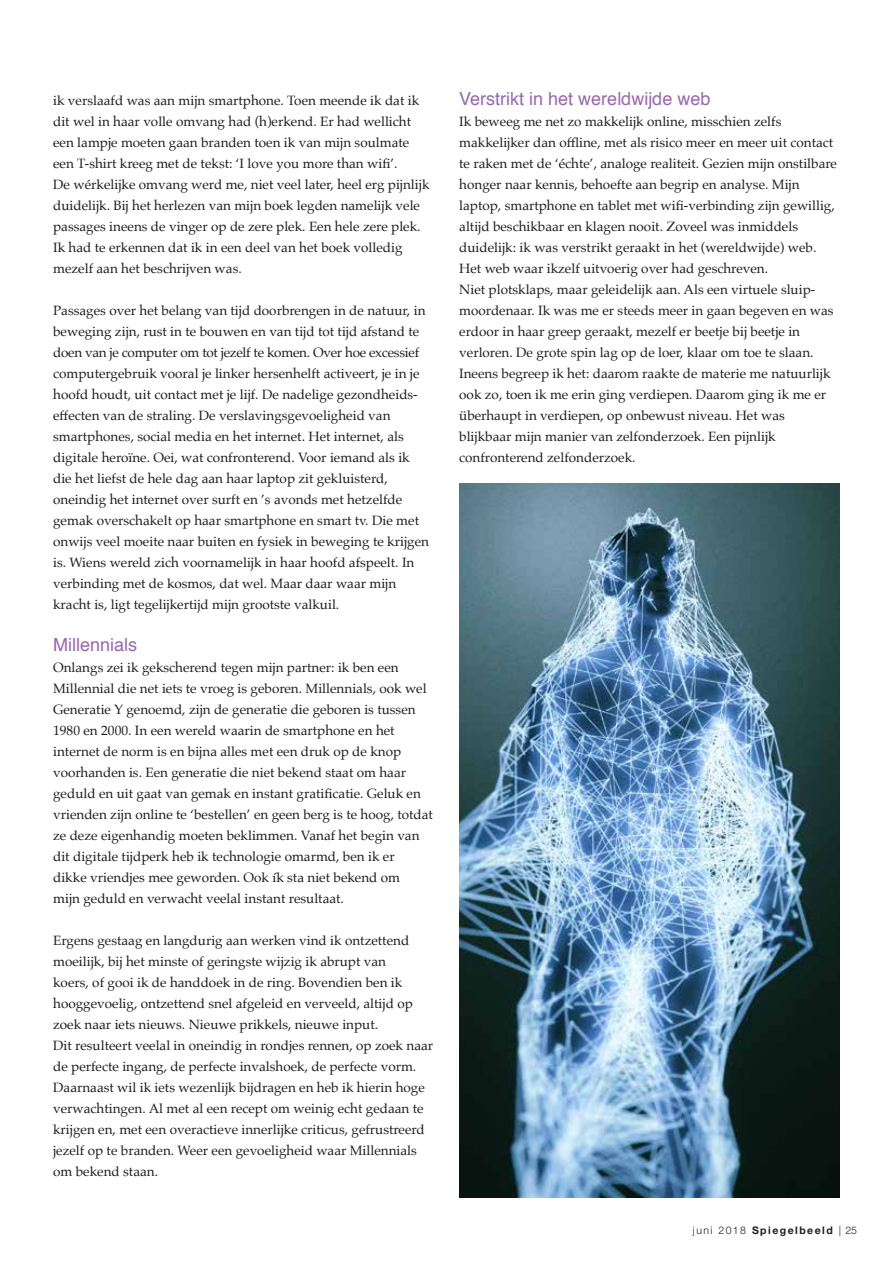
<style>
.page{position:relative;width:893px;height:1263px;background:#fff}
.page>*{position:absolute;margin:0;border:0;box-sizing:border-box;transform-origin:0 0}
.t1{font:18px "Helvetica";color:#9868aa}
.t2{font:13.5px/21px "Palatino";color:#1d1d1b}
.t3{font:700 10.5px "Helvetica Neue";letter-spacing:.14em;color:#1d1d1b}
.s1{font-weight:300}
</style>
<div class="page">
<img style="left:459px;top:483px;width:381px;height:714px">
<p class="t2" style="left:53px;top:90px;width:378px">ik verslaafd was aan mijn smartphone. Toen meende ik dat ik dit wel in haar volle omvang had (h)erkend. Er had wellicht een lampje moeten gaan branden toen ik van mijn soulmate een T-shirt kreeg met de tekst: ‘I love you more than wifi’.<br>De wérkelijke omvang werd me, niet veel later, heel erg pijnlijk duidelijk. Bij het herlezen van mijn boek legden namelijk vele passages ineens de vinger op de zere plek. Een hele zere plek.<br>Ik had te erkennen dat ik in een deel van het boek volledig mezelf aan het beschrijven was.</p>
<p class="t2" style="left:53px;top:300px;width:377px">Passages over het belang van tijd doorbrengen in de natuur, in beweging zijn, rust in te bouwen en van tijd tot tijd afstand te doen van je computer om tot jezelf te komen. Over hoe excessief computergebruik vooral je linker hersenhelft activeert, je in je hoofd houdt, uit contact met je lijf. De nadelige gezondheids&shy;effecten van de straling. De verslavingsgevoeligheid van smartphones, social media en het internet. Het internet, als digitale heroïne. Oei, wat confronterend. Voor iemand als ik die het liefst de hele dag aan haar laptop zit gekluisterd, oneindig het internet over surft en ’s avonds met hetzelfde gemak overschakelt op haar smartphone en smart tv. Die met onwijs veel moeite naar buiten en fysiek in beweging te krijgen is. Wiens wereld zich voornamelijk in haar hoofd afspeelt. In verbinding met de kosmos, dat wel. Maar daar waar mijn kracht is, ligt tegelijkertijd mijn grootste valkuil.</p>
<h1 class="t1" style="left:53px;top:631px;width:86px">Millennials</h1>
<p class="t2" style="left:53px;top:657px;width:381px">Onlangs zei ik gekscherend tegen mijn partner: ik ben een Millennial die net iets te vroeg is geboren. Millennials, ook wel Generatie Y genoemd, zijn de generatie die geboren is tussen 1980 en 2000. In een wereld waarin de smartphone en het internet de norm is en bijna alles met een druk op de knop voorhanden is. Een generatie die niet bekend staat om haar geduld en uit gaat van gemak en instant gratificatie. Geluk en vrienden zijn online te ‘bestellen’ en geen berg is te hoog, totdat ze deze eigenhandig moeten beklimmen. Vanaf het begin van dit digitale tijdperk heb ik technologie omarmd, ben ik er<br>dikke vriendjes mee geworden. Ook ík sta niet bekend om<br>mijn geduld en verwacht veelal instant resultaat.</p>
<p class="t2" style="left:53px;top:930px;width:382px">Ergens gestaag en langdurig aan werken vind ik ontzettend moeilijk, bij het minste of geringste wijzig ik abrupt van<br>koers, of gooi ik de handdoek in de ring. Bovendien ben ik hooggevoelig, ontzettend snel afgeleid en verveeld, altijd op zoek naar iets nieuws. Nieuwe prikkels, nieuwe input.<br>Dit resulteert veelal in oneindig in rondjes rennen, op zoek naar de perfecte ingang, de perfecte invalshoek, de perfecte vorm.<br>Daarnaast wil ik iets wezenlijk bijdragen en heb ik hierin hoge verwachtingen. Al met al een recept om weinig echt gedaan te krijgen en, met een overactieve innerlijke criticus, gefrustreerd jezelf op te branden. Weer een gevoeligheid waar Millennials om bekend staan.</p>
<h1 class="t1" style="left:459px;top:85px;width:253px">Verstrikt in het wereldwijde web</h1>
<p class="t2" style="left:459px;top:111px;width:379px">Ik beweeg me net zo makkelijk online, misschien zelfs makkelijker dan offline, met als risico meer en meer uit contact te raken met de ‘échte’, analoge realiteit. Gezien mijn onstilbare honger naar kennis, behoefte aan begrip en analyse. Mijn laptop, smartphone en tablet met wifi-verbinding zijn gewillig, altijd beschikbaar en klagen nooit. Zoveel was inmiddels duidelijk: ik was verstrikt geraakt in het (wereldwijde) web.<br>Het web waar ikzelf uitvoerig over had geschreven.<br>Niet plotsklaps, maar geleidelijk aan. Als een virtuele sluip&shy;moordenaar. Ik was me er steeds meer in gaan begeven en was erdoor in haar greep geraakt, mezelf er beetje bij beetje in verloren. De grote spin lag op de loer, klaar om toe te slaan.<br>Ineens begreep ik het: daarom raakte de materie me natuurlijk ook zo, toen ik me erin ging verdiepen. Daarom ging ik me er überhaupt in verdiepen, op onbewust niveau. Het was blijkbaar mijn manier van zelfonderzoek. Een pijnlijk confronterend zelfonderzoek.</p>
<p class="t3" style="left:693px;top:1223px;width:166px"><span class="s1">juni 2018</span> Spiegelbeeld <span class="s1">| 25</span></p>
</div>
